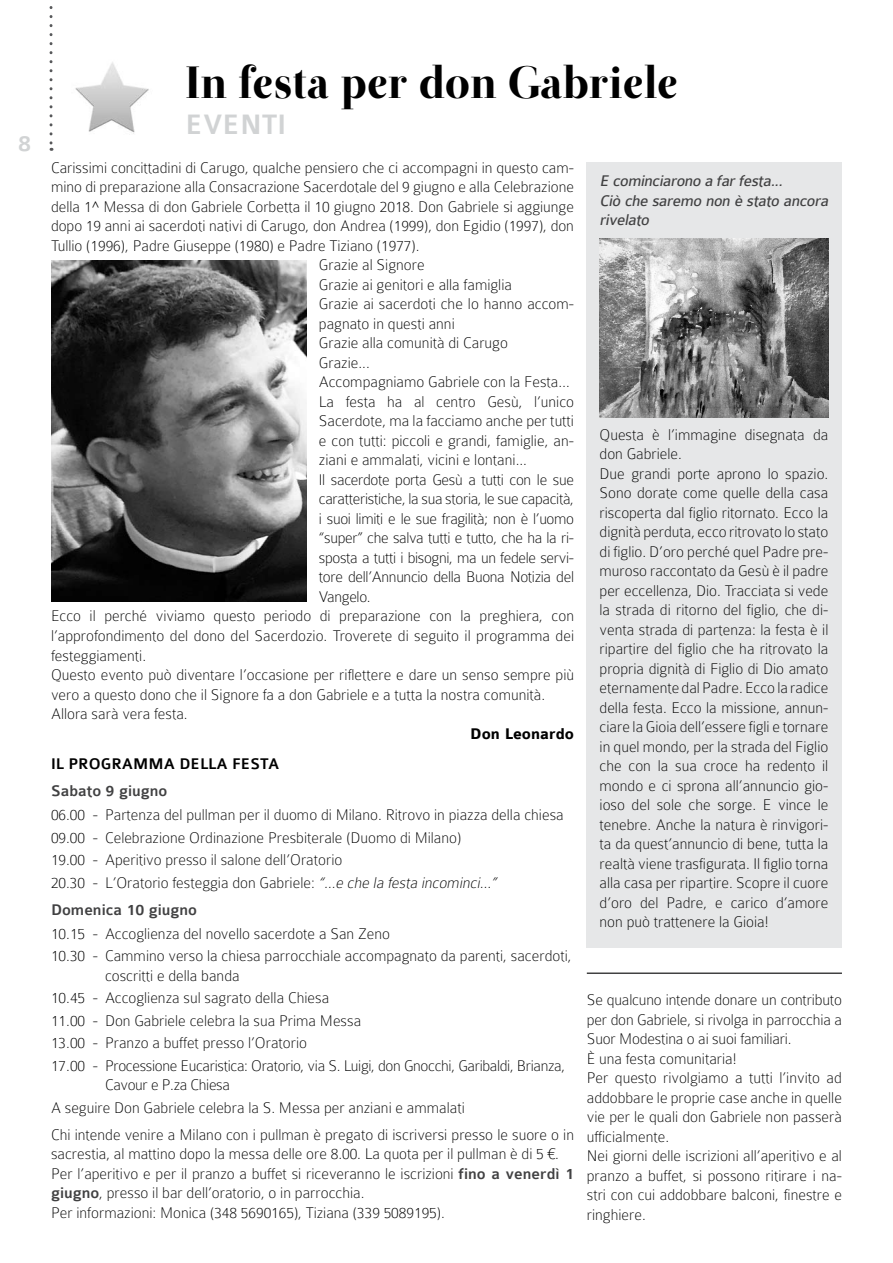
<style>
.page{position:relative;width:893px;height:1263px;background:#fff}
.page>*{position:absolute;margin:0;border:0;box-sizing:border-box;transform-origin:0 0}
.t1{font:45px "Otama ep";color:#000}
.t2{font:500 30px "Colaborate";color:#d1d3d4}
.t3{font:500 24px "Colaborate";color:#d1d3d4}
.t4{font:100 16.5px/19.5px "Colaborate";color:#000}
.t5{font:100 16.5px "Colaborate";letter-spacing:-.02em;color:#000}
.t6{font:italic 16.5px/19.5px "Colaborate";color:#414142}
.t7{font:500 16.5px "Colaborate";color:#414142}
.t8{font:500 16.5px "Colaborate";color:#000}
.t9{font:700 16.5px "Colaborate";color:#000}
.s1{font-style:italic}
.s2{font-weight:500;color:#414142}
</style>
<div class="page">
<svg style="left:50px;top:6px;width:3px;height:145px"></svg>
<img style="left:75px;top:62px;width:74px;height:72px">
<div style="left:587px;top:162px;width:255px;height:785px;background:#e6e7e8"></div>
<img style="left:600px;top:238px;width:228px;height:180px">
<img style="left:51px;top:260px;width:255px;height:342px">
<hr style="left:587px;top:972px;width:255px;height:2px;background:#414142">
<h3 class="t3" style="left:18px;top:131px;width:14px">8</h3>
<h1 class="t1" style="left:186px;top:56px;width:494px">In festa per don Gabriele</h1>
<h2 class="t2" style="left:186px;top:109px;width:17px">eventi</h2>
<p class="t4" style="left:51px;top:158px;width:525px">Carissimi concittadini di Carugo, qualche pensiero che ci accompagni in questo cam-</p>
<p class="t4" style="left:51px;top:177px;width:525px">mino di preparazione alla Consacrazione Sacerdotale del 9 giugno e alla Celebrazione</p>
<p class="t4" style="left:51px;top:197px;width:524px">della 1^ Messa di don Gabriele Corbetta il 10 giugno 2018. Don Gabriele si aggiunge</p>
<p class="t4" style="left:51px;top:216px;width:524px">dopo 19 anni ai sacerdoti nativi di Carugo, don Andrea (1999), don Egidio (1997), don</p>
<p class="t4" style="left:51px;top:236px;width:370px">Tullio (1996), Padre Giuseppe (1980) e Padre Tiziano (1977).</p>
<p class="t4" style="left:319px;top:255px;width:107px">Grazie al Signore</p>
<p class="t4" style="left:319px;top:275px;width:195px">Grazie ai genitori e alla famiglia</p>
<p class="t4" style="left:319px;top:294px;width:257px">Grazie ai sacerdoti che lo hanno accom-</p>
<p class="t4" style="left:319px;top:314px;width:137px">pagnato in questi anni</p>
<p class="t4" style="left:319px;top:333px;width:190px">Grazie alla comunità di Carugo</p>
<p class="t4" style="left:319px;top:353px;width:52px">Grazie...</p>
<p class="t4" style="left:319px;top:372px;width:252px">Accompagniamo Gabriele con la Festa…</p>
<p class="t4" style="left:319px;top:392px;width:257px">La festa ha al centro Gesù, l’unico</p>
<p class="t4" style="left:319px;top:411px;width:257px">Sacerdote, ma la facciamo anche per tutti</p>
<p class="t4" style="left:319px;top:431px;width:257px">e con tutti: piccoli e grandi, famiglie, an-</p>
<p class="t4" style="left:319px;top:450px;width:210px">ziani e ammalati, vicini e lontani...</p>
<p class="t5" style="left:319px;top:471px;width:257px">Il sacerdote porta Gesù a tutti con le sue</p>
<p class="t5" style="left:319px;top:491px;width:257px">caratteristiche, la sua storia, le sue capacità,</p>
<p class="t5" style="left:319px;top:510px;width:257px">i suoi limiti e le sue fragilità; non è l’uomo</p>
<p class="t5" style="left:319px;top:530px;width:257px">“super” che salva tutti e tutto, che ha la ri-</p>
<p class="t5" style="left:319px;top:549px;width:257px">sposta a tutti i bisogni, ma un fedele servi-</p>
<p class="t5" style="left:319px;top:569px;width:257px">tore dell’Annuncio della Buona Notizia del</p>
<p class="t4" style="left:319px;top:587px;width:53px">Vangelo.</p>
<p class="t4" style="left:51px;top:606px;width:525px">Ecco il perché viviamo questo periodo di preparazione con la preghiera, con</p>
<p class="t4" style="left:51px;top:626px;width:525px">l’approfondimento del dono del Sacerdozio. Troverete di seguito il programma dei</p>
<p class="t4" style="left:51px;top:645px;width:97px">festeggiamenti.</p>
<p class="t4" style="left:51px;top:665px;width:525px">Questo evento può diventare l’occasione per riflettere e dare un senso sempre più</p>
<p class="t4" style="left:51px;top:684px;width:496px">vero a questo dono che il Signore fa a don Gabriele e a tutta la nostra comunità.</p>
<p class="t4" style="left:51px;top:704px;width:138px">Allora sarà vera festa.</p>
<p class="t9" style="left:470px;top:725px;width:105px">Don Leonardo</p>
<p class="t8" style="left:51px;top:755px;width:230px">IL PROGRAMMA DELLA FESTA</p>
<p class="t7" style="left:51px;top:782px;width:118px">Sabato 9 giugno</p>
<p class="t4" style="left:51px;top:804px;width:514px;line-height:22.5px">06.00 - Partenza del pullman per il duomo di Milano. Ritrovo in piazza della chiesa 09.00 - Celebrazione Ordinazione Presbiterale (Duomo di Milano)<br>19.00 - Aperitivo presso il salone dell’Oratorio<br>20.30 - L’Oratorio festeggia don Gabriele: <span class="s1">“…e che la festa incominci…”</span></p>
<p class="t7" style="left:51px;top:901px;width:147px">Domenica 10 giugno</p>
<p class="t4" style="left:51px;top:922px;width:522px;line-height:22.5px">10.15 - Accoglienza del novello sacerdote a San Zeno<br>10.30 - Cammino verso la chiesa parrocchiale accompagnato da parenti, sacerdoti,</p>
<p class="t4" style="left:51px;top:964px;width:516px;line-height:22.5px;text-indent:54px">coscritti e della banda<br>10.45 - Accoglienza sul sagrato della Chiesa<br>11.00 - Don Gabriele celebra la sua Prima Messa<br>13.00 - Pranzo a buffet presso l’Oratorio<br>17.00 - Processione Eucaristica: Oratorio, via S. Luigi, don Gnocchi, Garibaldi, Brianza,</p>
<p class="t4" style="left:51px;top:1074px;width:415px;line-height:22.5px;text-indent:54px">Cavour e P.za Chiesa<br>A seguire Don Gabriele celebra la S. Messa per anziani e ammalati</p>
<p class="t4" style="left:51px;top:1125px;width:525px">Chi intende venire a Milano con i pullman è pregato di iscriversi presso le suore o in sacrestia, al mattino dopo la messa delle ore 8.00. La quota per il pullman è di 5 ¤.<br>Per l’aperitivo e per il pranzo a buffet si riceveranno le iscrizioni <span class="s2">fino a venerdì 1 giugno</span>, presso il bar dell’oratorio, o in parrocchia.<br>Per informazioni: Monica (348 5690165), Tiziana (339 5089195).</p>
<p class="t6" style="left:600px;top:172px;width:233px">E cominciarono a farfesta...<br>Ciò che saremo non è stato ancora rivelato</p>
<p class="t4" style="left:600px;top:425px;width:230px">Questa è l’immagine disegnata da don Gabriele.<br>Due grandi porte aprono lo spazio.<br>Sono dorate come quelle della casa riscoperta dal figlio ritornato. Ecco la dignità perduta, ecco ritrovato lo stato di figlio. D’oro perché quel Padre pre&shy;muroso raccontato da Gesù è il padre per eccellenza, Dio. Tracciata si vede la strada di ritorno del figlio, che di&shy;venta strada di partenza: la festa è il ripartire del figlio che ha ritrovato la propria dignità di Figlio di Dio amato eternamente dal Padre. Ecco la radice della festa. Ecco la missione, annun&shy;ciare la Gioia dell’essere figli e tornare in quel mondo, per la strada del Figlio che con la sua croce ha redento il mondo e ci sprona all’annuncio gio&shy;ioso del sole che sorge. E vince le tenebre. Anche la natura è rinvigori&shy;ta da quest’annuncio di bene, tutta la realtà viene trasfigurata. Il figlio torna alla casa per ripartire. Scopre il cuore d’oro del Padre, e carico d’amore non può trattenere la Gioia!</p>
<p class="t4" style="left:587px;top:990px;width:257px">Se qualcuno intende donare un contributo per don Gabriele, si rivolga in parrocchia a Suor Modestina o ai suoi familiari.<br>È una festa comunitaria!<br>Per questo rivolgiamo a tutti l’invito ad addobbare le proprie case anche in quelle vie per le quali don Gabriele non passerà ufficialmente.<br>Nei giorni delle iscrizioni all’aperitivo e al pranzo a buffet, si possono ritirare i na&shy;stri con cui addobbare balconi, finestre e ringhiere.</p>
</div>
